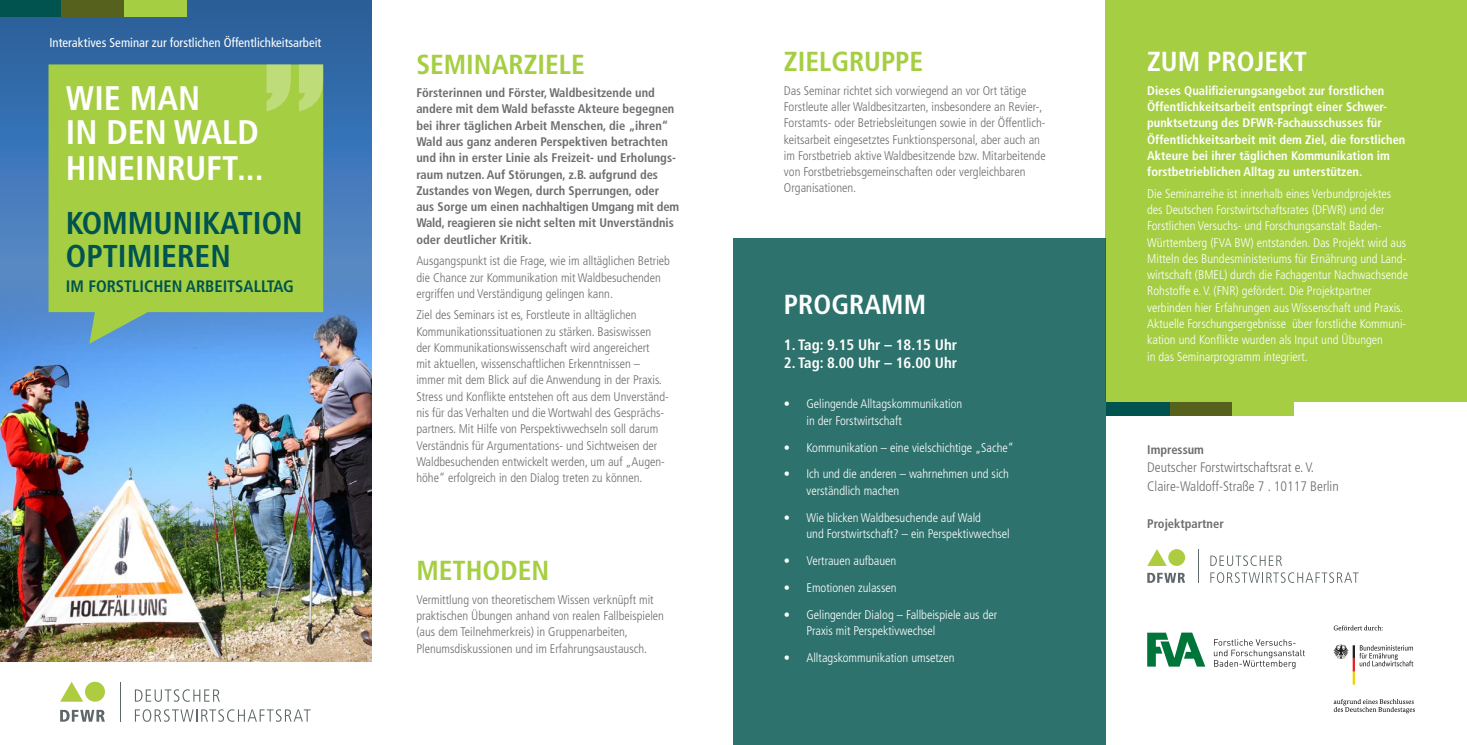
<style>
.page{position:relative;width:1467px;height:745px;background:#fff}
.page>*{position:absolute;margin:0;border:0;box-sizing:border-box;transform-origin:0 0}
.t1{font:700 condensed 34px/34.6px "Frutiger";color:#fff}
.t2{font:700 condensed 31.5px/33.1px "Frutiger";color:#00534e}
.t3{font:700 condensed 27.5px "Frutiger";color:#a5ce43}
.t4{font:700 condensed 27.5px "Frutiger";color:#fff}
.t5{font:700 condensed 16.5px "Frutiger";color:#00534e}
.t6{font:700 condensed 15px "Frutiger";color:#fff}
.t7{font:300 condensed 13.75px/18.8px "Frutiger";color:#6c6d70}
.t8{font:condensed 12.75px "Frutiger";color:#fff}
.t9{font:300 condensed 12.5px/16.2px "Frutiger";color:#6c6d70}
.t10{font:300 condensed 12.5px/16.2px "Frutiger";color:#fff}
.t11{font:700 condensed 12.5px/16.2px "Frutiger";color:#6c6d70}
.t12{font:700 condensed 12.5px/16.2px "Frutiger";color:#fff}
</style>
<div class="page">
<div style="left:1106px;top:0;width:361px;height:401px;background:#a5ce43"></div>
<div style="left:1231px;top:401px;width:62px;height:14px;background:#a5ce43"></div>
<div style="left:1169px;top:401px;width:62px;height:14px;background:#57611e"></div>
<div style="left:1106px;top:401px;width:63px;height:14px;background:#00534e"></div>
<div style="left:733px;top:239px;width:373px;height:505px;background:#2e726d"></div>
<div style="left:1168px;top:548px;width:17px;height:17px;background:#aecc40;border-radius:50%"></div>
<svg style="left:1148px;top:549px;width:18px;height:16px"></svg>
<svg style="left:1147px;top:572px;width:38px;height:10px"></svg>
<hr style="left:1198px;top:548px;width:1px;height:34px;background:#5e6769">
<svg style="left:1210px;top:555px;width:72px;height:10px"></svg>
<svg style="left:1210px;top:572px;width:149px;height:10px"></svg>
<svg style="left:1334px;top:625px;width:49px;height:5px"></svg>
<svg style="left:1334px;top:699px;width:81px;height:13px"></svg>
<svg style="left:1333px;top:644px;width:80px;height:40px"></svg>
<svg style="left:1147px;top:632px;width:58px;height:34px"></svg>
<svg style="left:1214px;top:639px;width:91px;height:29px"></svg>
<img style="left:0;top:362px;width:371px;height:299px">
<svg style="left:0;top:0;width:371px;height:362px;background:#4177b4"></svg>
<div style="left:85px;top:681px;width:20px;height:20px;background:#aecc40;border-radius:50%"></div>
<svg style="left:60px;top:681px;width:23px;height:20px"></svg>
<svg style="left:60px;top:709px;width:45px;height:12px"></svg>
<hr style="left:120px;top:681px;width:1px;height:40px;background:#5e6769">
<svg style="left:135px;top:689px;width:85px;height:12px"></svg>
<svg style="left:135px;top:709px;width:176px;height:12px"></svg>
<div style="left:124px;top:0;width:63px;height:16px;background:#a5ce43"></div>
<div style="left:61px;top:0;width:63px;height:16px;background:#57611e"></div>
<div style="left:0;top:0;width:61px;height:16px;background:#00534e"></div>
<svg style="left:49px;top:64px;width:274px;height:279px;background:#9cc753"></svg>
<svg style="left:267px;top:64px;width:56px;height:47px;background:#b6d66a"></svg>
<p class="t8" style="left:49px;top:35px;width:274px">Interaktives Seminar zur forstlichen Öffentlichkeitsarbeit</p>
<h1 class="t1" style="left:66px;top:81px;width:199px">WIE MAN<br>IN DEN WALD<br>HINEINRUFT...</h1>
<h2 class="t2" style="left:66px;top:206px;width:238px">KOMMUNIKATION<br>OPTIMIEREN</h2>
<h3 class="t5" style="left:66px;top:277px;width:229px">IM FORSTLICHEN ARBEITSALLTAG</h3>
<h3 class="t3" style="left:416px;top:48px;width:170px">SEMINARZIELE</h3>
<p class="t11" style="left:416px;top:85px;width:264px">Försterinnen und Förster, Waldbesitzende und andere mit dem Wald befasste Akteure begegnen bei ihrer täglichen Arbeit Menschen, die „ihren“ Wald aus ganz anderen Perspektiven betrachten und ihn in erster Linie als Freizeit- und Erholungs&shy;raum nutzen. Auf Störungen, z.B. aufgrund des Zustandes von Wegen, durch Sperrungen, oder aus Sorge um einen nachhaltigen Umgang mit dem Wald, reagieren sie nicht selten mit Unverständnis oder deutlicher Kritik.</p>
<p class="t9" style="left:416px;top:253px;width:255px">Ausgangspunkt ist die Frage, wie im alltäglichen Betrieb die Chance zur Kommunikation mit Waldbesuchenden ergriffen und Verständigung gelingen kann.</p>
<p class="t9" style="left:416px;top:307px;width:254px">Ziel des Seminars ist es, Forstleute in alltäglichen Kommunikationssituationen zu stärken. Basiswissen<br>der Kommunikationswissenschaft wird angereichert<br>mit aktuellen, wissenschaftlichen Erkenntnissen – immer mit dem Blick auf die Anwendung in der Praxis.<br>Stress und Konflikte entstehen oft aus dem Unverständ&shy;nis für das Verhalten und die Wortwahl des Gesprächs&shy;partners. Mit Hilfe von Perspektivwechseln soll darum Verständnis für Argumentations- und Sichtweisen der Waldbesuchenden entwickelt werden, um auf „Augen&shy;höhe“ erfolgreich in den Dialog treten zu können.</p>
<h3 class="t3" style="left:416px;top:554px;width:134px">METHODEN</h3>
<p class="t9" style="left:416px;top:591px;width:249px">Vermittlung von theoretischem Wissen verknüpft mit praktischen Übungen anhand von realen Fallbeispielen (aus dem Teilnehmerkreis) in Gruppenarbeiten, Plenumsdiskussionen und im Erfahrungsaustausch.</p>
<h3 class="t3" style="left:784px;top:46px;width:141px">ZIELGRUPPE</h3>
<p class="t9" style="left:784px;top:82px;width:263px">Das Seminar richtet sich vorwiegend an vor Ort tätige Forstleute aller Waldbesitzarten, insbesondere an Revier-, Forstamts- oder Betriebsleitungen sowie in der Öffentlich&shy;keitsarbeit eingesetztes Funktionspersonal, aber auch an im Forstbetrieb aktive Waldbesitzende bzw. Mitarbeitende von Forstbetriebsgemeinschaften oder vergleichbaren Organisationen.</p>
<h3 class="t4" style="left:784px;top:288px;width:144px">PROGRAMM</h3>
<p class="t6" style="left:784px;top:335px;width:175px">1. Tag: 9.15 Uhr – 18.15 Uhr</p>
<p class="t6" style="left:784px;top:353px;width:175px">2. Tag: 8.00 Uhr – 16.00 Uhr</p>
<p class="t10" style="left:806px;top:396px;width:157px;text-indent:-22px">• Gelingende Alltagskommunikation in der Forstwirtschaft</p>
<p class="t10" style="left:784px;top:439px;width:231px">• Kommunikation – eine vielschichtige „Sache“</p>
<p class="t10" style="left:806px;top:466px;width:204px;text-indent:-22px">• Ich und die anderen – wahrnehmen und sich verständlich machen</p>
<p class="t10" style="left:806px;top:509px;width:205px;text-indent:-22px">• Wie blicken Waldbesuchende auf Wald<br>und Forstwirtschaft? – ein Perspektivwechsel</p>
<p class="t10" style="left:784px;top:552px;width:114px">• Vertrauen aufbauen</p>
<p class="t10" style="left:784px;top:579px;width:114px">• Emotionen zulassen</p>
<p class="t10" style="left:806px;top:606px;width:192px;text-indent:-22px">• Gelingender Dialog – Fallbeispiele aus der<br>Praxis mit Perspektivwechsel</p>
<p class="t10" style="left:784px;top:649px;width:172px">• Alltagskommunikation umsetzen</p>
<h3 class="t4" style="left:1147px;top:46px;width:161px">ZUM PROJEKT</h3>
<p class="t12" style="left:1147px;top:82px;width:260px">Dieses Qualifizierungsangebot zur forstlichen Öffentlichkeitsarbeit entspringt einer Schwer&shy;punktsetzung des DFWR-Fachausschusses für Öffentlichkeitsarbeit mit dem Ziel, die forstlichen Akteure bei ihrer täglichen Kommunikation im forstbetrieblichen Alltag zu unterstützen.</p>
<p class="t10" style="left:1147px;top:185px;width:262px">Die Seminarreihe ist innerhalb eines Verbundprojektes des Deutschen Forstwirtschaftsrates (DFWR) und der Forstlichen Versuchs- und Forschungsanstalt Baden-Württemberg (FVA BW) entstanden. Das Projekt wird aus Mitteln des Bundesministeriums für Ernährung und Land&shy;wirtschaft (BMEL) durch die Fachagentur Nachwachsende Rohstoffe e. V. (FNR) gefördert. Die Projektpartner verbinden hier Erfahrungen aus Wissenschaft und Praxis.<br>Aktuelle Forschungsergebnisse über forstliche Kommuni&shy;kation und Konflikte wurden als Input und Übungen<br>in das Seminarprogramm integriert.</p>
<p class="t11" style="left:1147px;top:441px;width:58px">Impressum</p>
<p class="t7" style="left:1147px;top:458px;width:193px">Deutscher Forstwirtschaftsrat e. V.<br>Claire-Waldoff-Straße 7 . 10117 Berlin</p>
<p class="t11" style="left:1147px;top:515px;width:78px">Projektpartner</p>
</div>
